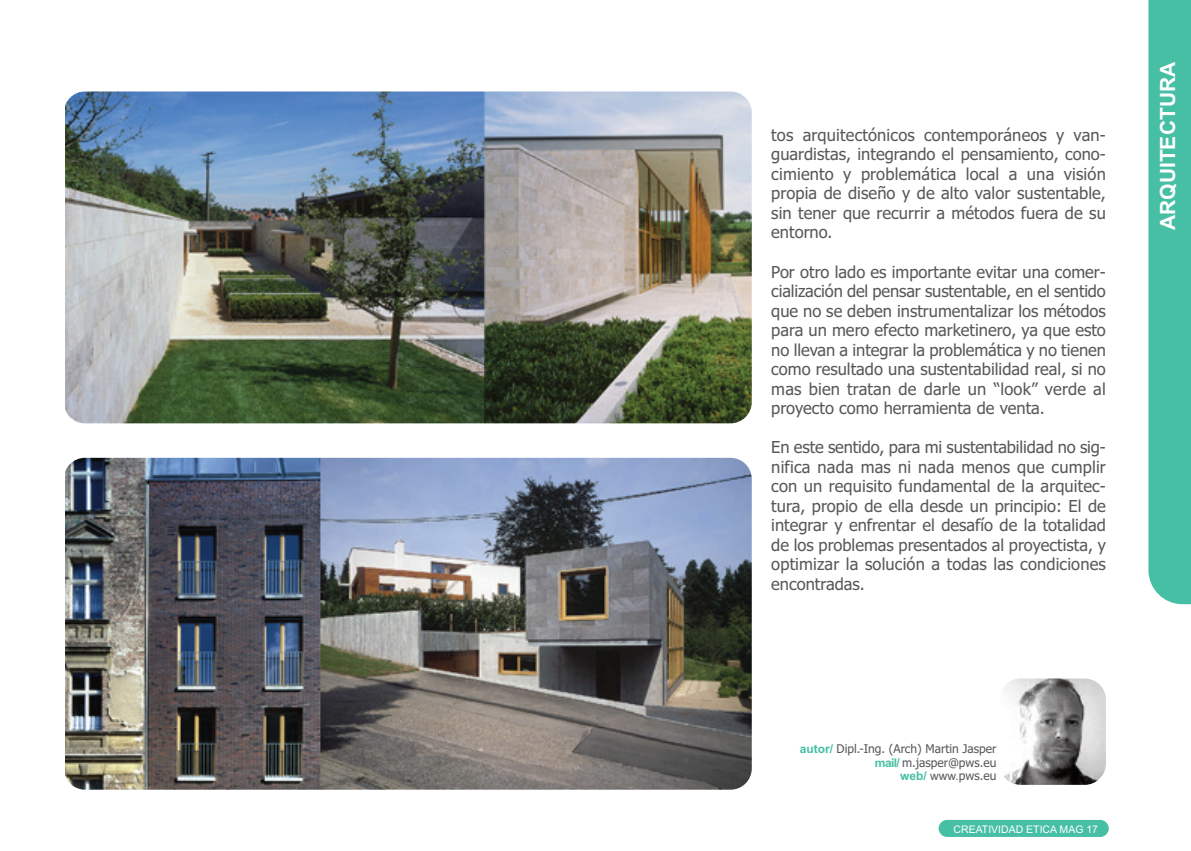
<style>
.page{position:relative;width:1191px;height:851px;background:#fff}
.page>*{position:absolute;margin:0;border:0;box-sizing:border-box;transform-origin:0 0}
.t1{font:700 21px "Arial";color:#fff}
.t2{font:16.5px/19.5px "Tahoma";letter-spacing:.005em;color:#57585a;text-align:justify}
.t3{font:12px/13.5px "Tahoma";color:#57585a;text-align:right}
.t4{font:10.5px "Arial";color:#fff}
.s1{font-family:"Arial";font-weight:700;color:#46bfa5}
.s2{font-family:"Arial"}
</style>
<div class="page">
<div style="left:1148px;top:0;width:43px;height:604px;background:#46bfa5"></div>
<div style="left:938px;top:819px;width:170px;height:17px;background:#46bfa5;border-radius:9px"></div>
<img style="left:999px;top:678px;width:107px;height:106px;border-radius:21px">
<img style="left:66px;top:91px;width:686px;height:332px">
<img style="left:66px;top:457px;width:686px;height:332px">
<p class="t2" style="left:771px;top:125px;width:336px">tos arquitectónicos contemporáneos y van&shy;guardistas, integrando el pensamiento, cono&shy;cimiento y problemática local a una visión propia de diseño y de alto valor sustentable, sin tener que recurrir a métodos fuera de su entorno.</p>
<p class="t2" style="left:771px;top:262px;width:336px">Por otro lado es importante evitar una comer&shy;cialización del pensar sustentable, en el sentido que no se deben instrumentalizar los métodos para un mero efecto marketinero, ya que esto no llevan a integrar la problemática y no tienen como resultado una sustentabilidad real, si no mas bien tratan de darle un “look” verde al proyecto como herramienta de venta.</p>
<p class="t2" style="left:771px;top:437px;width:336px">En este sentido, para mi sustentabilidad no sig&shy;nifica nada mas ni nada menos que cumplir con un requisito fundamental de la arquitec&shy;tura, propio de ella desde un principio: El de integrar y enfrentar el desafío de la totalidad de los problemas presentados al proyectista, y optimizar la solución a todas las condiciones encontradas.</p>
<p class="t1" style="left:1155px;top:230px;width:169px;rotate:-90deg">ARQUITECTURA</p>
<p class="t3" style="left:800px;top:742px;width:198px"><span class="s1">autor/</span> Dipl.-Ing. (Arch) Martin Jasper <span class="s1">mail/</span> m.jasper@pws.eu<br><span class="s1">web/</span> <span class="s2">www.</span>pws.eu</p>
<p class="t4" style="left:953px;top:823px;width:146px">CREATIVIDAD ETICA MAG 17</p>
</div>
